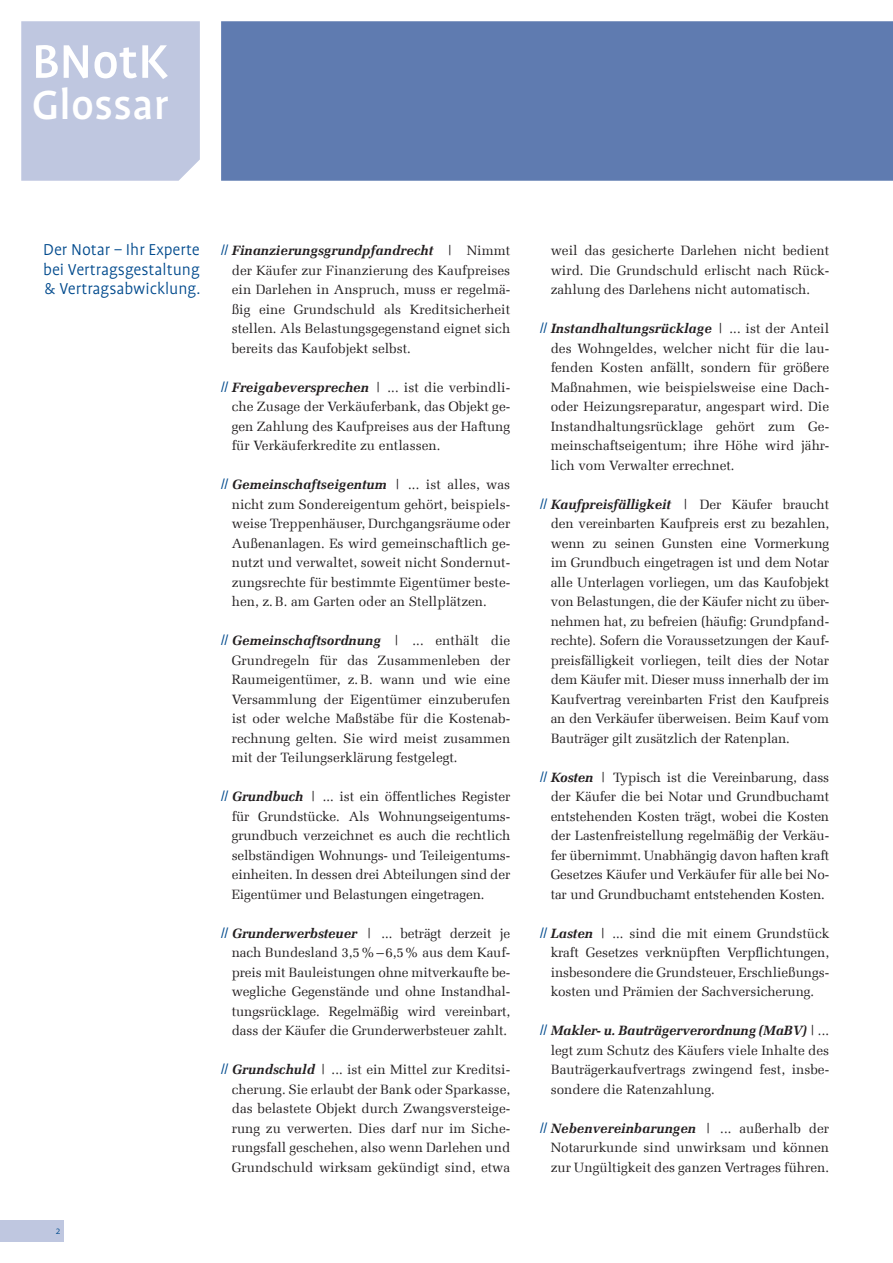
<style>
.page{position:relative;width:893px;height:1263px;background:#fff}
.page>*{position:absolute;margin:0;border:0;box-sizing:border-box;transform-origin:0 0}
.t1{font:500 54px "Profile OT";letter-spacing:.005em;color:#fff}
.t2{font:500 46.5px "Profile OT";letter-spacing:.01em;color:#fff}
.t3{font:300 18px/19.5px "Profile OT";color:#004a8d;text-align:justify}
.t4{font:13.5px/19.5px "Melior Com";color:#231f20;text-align:justify}
.t5{font:300 10.5px "Profile OT";color:#004a8d}
.s1{font-family:"Double Slash";font-size:10.5px;color:#004a8d}
.s2{font-weight:700;font-style:italic}
</style>
<div class="page">
<div style="left:21px;top:21px;width:179px;height:160px;background:#bfc7e0"></div>
<div style="left:221px;top:21px;width:672px;height:160px;background:#5f7bb0"></div>
<div style="left:0;top:1220px;width:64px;height:22px;background:#bfc7e0"></div>
<h1 class="t1" style="left:32px;top:33px;width:138px">BNotK</h1>
<h2 class="t2" style="left:32px;top:80px;width:138px">Glossar</h2>
<h3 class="t3" style="left:43px;top:241px;width:159px">Der Notar – Ihr Experte bei Vertragsgestaltung &amp; Vertragsabwicklung.</h3>
<p class="t5" style="left:56px;top:1225px;width:6px">2</p>
<p class="t4" style="left:232px;top:241px;width:280px;text-indent:-11px"><span class="s1">:</span> <span class="s2">Finanzierungsgrundpfandrecht</span> | Nimmt der Käufer zur Finanzierung des Kaufpreises ein Darlehen in Anspruch, muss er regelmä&shy;ßig eine Grundschuld als Kreditsicherheit stellen. Als Belastungsgegenstand eignet sich bereits das Kaufobjekt selbst.</p>
<p class="t4" style="left:232px;top:377px;width:280px;text-indent:-11px"><span class="s1">:</span> <span class="s2">Freigabeversprechen</span> | ... ist die verbindli&shy;che Zusage der Verkäuferbank, das Objekt ge&shy;gen Zahlung des Kaufpreises aus der Haftung für Verkäuferkredite zu entlassen.</p>
<p class="t4" style="left:232px;top:475px;width:280px;text-indent:-11px"><span class="s1">:</span> <span class="s2">Gemeinschaftseigentum</span> | ... ist alles, was nicht zum Sondereigentum gehört, beispiels&shy;weise Treppenhäuser, Durchgangsräume oder Außenanlagen. Es wird gemeinschaftlich ge&shy;nutzt und verwaltet, soweit nicht Sondernut&shy;zungsrechte für bestimmte Eigentümer beste&shy;hen, z.B. am Garten oder an Stellplätzen.</p>
<p class="t4" style="left:232px;top:631px;width:280px;text-indent:-11px"><span class="s1">:</span> <span class="s2">Gemeinschaftsordnung</span> | ... enthält die Grundregeln für das Zusammenleben der Raumeigentümer, z.B. wann und wie eine Versammlung der Eigentümer einzuberufen ist oder welche Maßstäbe für die Kostenab&shy;rechnung gelten. Sie wird meist zusammen mit der Teilungserklärung festgelegt.</p>
<p class="t4" style="left:232px;top:787px;width:280px;text-indent:-11px"><span class="s1">:</span> <span class="s2">Grundbuch</span> | ... ist ein öffentliches Register für Grundstücke. Als Wohnungseigentums&shy;grundbuch verzeichnet es auch die rechtlich selbständigen Wohnungs- und Teileigentums&shy;einheiten. In dessen drei Abteilungen sind der Eigentümer und Belastungen eingetragen.</p>
<p class="t4" style="left:232px;top:923px;width:280px;text-indent:-11px"><span class="s1">:</span> <span class="s2">Grunderwerbsteuer</span> | ... beträgt derzeit je nach Bundesland 3,5%–6,5% aus dem Kauf&shy;preis mit Bauleistungen ohne mitverkaufte be&shy;wegliche Gegenstände und ohne Instandhal&shy;tungsrücklage. Regelmäßig wird vereinbart, dass der Käufer die Grunderwerbsteuer zahlt.</p>
<p class="t4" style="left:232px;top:1060px;width:280px;text-indent:-11px"><span class="s1">:</span> <span class="s2">Grundschuld</span> | ... ist ein Mittel zur Kreditsi&shy;cherung. Sie erlaubt der Bank oder Sparkasse, das belastete Objekt durch Zwangsversteige&shy;rung zu verwerten. Dies darf nur im Siche&shy;rungsfall geschehen, also wenn Darlehen und Grundschuld wirksam gekündigt sind, etwa</p>
<p class="t4" style="left:551px;top:241px;width:280px">weil das gesicherte Darlehen nicht bedient wird. Die Grundschuld erlischt nach Rück&shy;zahlung des Darlehens nicht automatisch.</p>
<p class="t4" style="left:551px;top:319px;width:280px;text-indent:-11px"><span class="s1">:</span> <span class="s2">Instandhaltungsrücklage</span> | ... ist der Anteil des Wohngeldes, welcher nicht für die lau&shy;fenden Kosten anfällt, sondern für größere Maßnahmen, wie beispielsweise eine Dach&shy;oder Heizungsreparatur, angespart wird. Die Instandhaltungsrücklage gehört zum Ge&shy;meinschaftseigentum; ihre Höhe wird jähr&shy;lich vom Verwalter errechnet.</p>
<p class="t4" style="left:551px;top:494px;width:280px;text-indent:-11px"><span class="s1">:</span> <span class="s2">Kaufpreisfälligkeit</span> | Der Käufer braucht den vereinbarten Kaufpreis erst zu bezahlen, wenn zu seinen Gunsten eine Vormerkung im Grundbuch eingetragen ist und dem Notar alle Unterlagen vorliegen, um das Kaufobjekt von Belastungen, die der Käufer nicht zu über&shy;nehmen hat, zu befreien (häufig: Grundpfand&shy;rechte). Sofern die Voraussetzungen der Kauf&shy;preisfälligkeit vorliegen, teilt dies der Notar dem Käufer mit. Dieser muss innerhalb der im Kaufvertrag vereinbarten Frist den Kaufpreis an den Verkäufer überweisen. Beim Kauf vom Bauträger gilt zusätzlich der Ratenplan.</p>
<p class="t4" style="left:551px;top:767px;width:280px;text-indent:-11px"><span class="s1">:</span> <span class="s2">Kosten</span> | Typisch ist die Vereinbarung, dass der Käufer die bei Notar und Grundbuchamt entstehenden Kosten trägt, wobei die Kosten der Lastenfreistellung regelmäßig der Verkäu&shy;fer übernimmt. Unabhängig davon haften kraft Gesetzes Käufer und Verkäufer für alle bei No&shy;tar und Grundbuchamt entstehenden Kosten.</p>
<p class="t4" style="left:551px;top:923px;width:280px;text-indent:-11px"><span class="s1">:</span> <span class="s2">Lasten</span> | ... sind die mit einem Grundstück kraft Gesetzes verknüpften Verpflichtungen, insbesondere die Grundsteuer, Erschließungs&shy;kosten und Prämien der Sachversicherung.</p>
<p class="t4" style="left:551px;top:1021px;width:280px;text-indent:-11px"><span class="s1">:</span> <span class="s2">Makler- u. Bauträgerverordnung (MaBV)</span>|... legt zum Schutz des Käufers viele Inhalte des Bauträgerkaufvertrags zwingend fest, insbe&shy;sondere die Ratenzahlung.</p>
<p class="t4" style="left:551px;top:1118px;width:280px;text-indent:-11px"><span class="s1">:</span> <span class="s2">Nebenvereinbarungen</span> | ... außerhalb der Notarurkunde sind unwirksam und können zur Ungültigkeit des ganzen Vertrages führen.</p>
</div>
